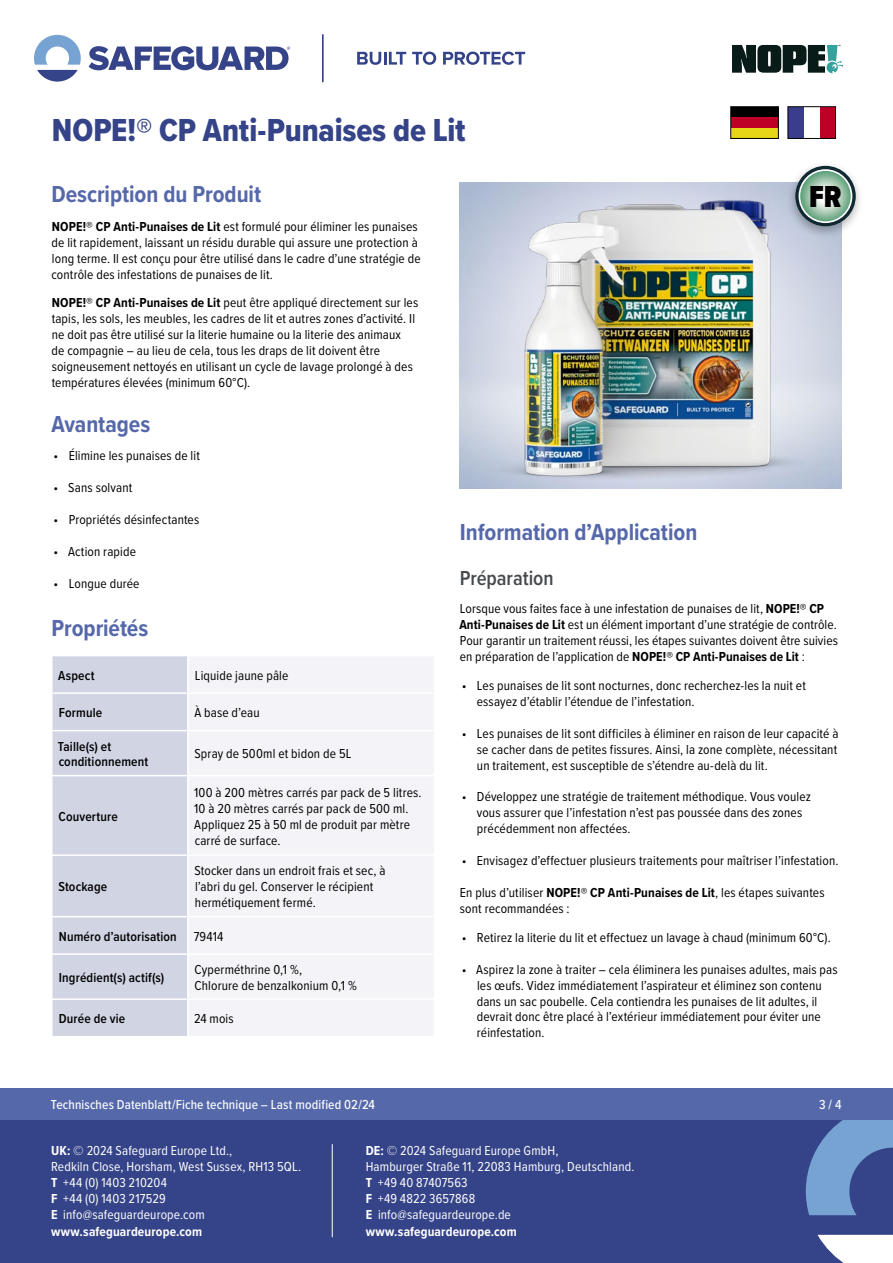
<style>
.page{position:relative;width:893px;height:1263px;background:#fff}
.page>*{position:absolute;margin:0;border:0;box-sizing:border-box;transform-origin:0 0}
.t1{font:33px "Proxima Nova Cond Extrabld";letter-spacing:-.005em;color:#354388}
.t2{font:900 31.5px "Proxima Nova Cond";color:#000;scale:.95 1}
.t3{font:700 24px "Proxima Nova Cond";letter-spacing:-.005em;color:#5568aa}
.t4{font:600 21px "Proxima Nova Cond";letter-spacing:-.005em;color:#474a4c}
.t5{font:13.5px/15.9px "Proxima Nova Cond";letter-spacing:.01em;color:#000}
.t6{font:13.5px/16.2px "Proxima Nova Cond";letter-spacing:.01em;color:#fff}
.t7{font:600 13.5px/15.9px "Proxima Nova Cond";letter-spacing:.01em;color:#000}
.t8{font:500 13.5px "Proxima Nova Cond";letter-spacing:.01em;color:#fff}
.s1{font-weight:700}
</style>
<div class="page">
<div style="left:0;top:1103px;width:893px;height:160px;background:#354388"></div>
<svg style="left:817px;top:1235px;width:76px;height:28px;background:#dfe1ec"></svg>
<svg style="left:806px;top:1119px;width:87px;height:96px"></svg>
<div style="left:0;top:1087px;width:893px;height:32px;background:#5568aa"></div>
<svg style="left:357px;top:52px;width:49px;height:13px"></svg>
<svg style="left:412px;top:52px;width:24px;height:13px"></svg>
<svg style="left:443px;top:52px;width:82px;height:13px"></svg>
<svg style="left:89px;top:46px;width:201px;height:24px"></svg>
<svg style="left:34px;top:35px;width:47px;height:47px"></svg>
<hr style="left:322px;top:35px;width:2px;height:47px;background:#354388">
<hr style="left:332px;top:1144px;width:1px;height:93px;background:#fff">
<svg style="left:732px;top:45px;width:111px;height:28px"></svg>
<div style="left:53px;top:656px;width:134px;height:380px;background:#d1d4e3"></div>
<div style="left:189px;top:657px;width:244px;height:379px;background:#f4f4f8"></div>
<hr style="left:51px;top:692px;width:137px;height:2px;background:#fff">
<hr style="left:51px;top:730px;width:137px;height:1px;background:#fff">
<hr style="left:51px;top:854px;width:137px;height:2px;background:#fff">
<hr style="left:51px;top:916px;width:137px;height:1px;background:#fff">
<hr style="left:51px;top:953px;width:137px;height:2px;background:#fff">
<hr style="left:51px;top:998px;width:137px;height:2px;background:#fff">
<hr style="left:188px;top:692px;width:247px;height:2px;background:#fff">
<hr style="left:188px;top:730px;width:247px;height:1px;background:#fff">
<hr style="left:188px;top:854px;width:247px;height:2px;background:#fff">
<hr style="left:188px;top:916px;width:247px;height:1px;background:#fff">
<hr style="left:188px;top:953px;width:247px;height:2px;background:#fff">
<hr style="left:188px;top:998px;width:247px;height:2px;background:#fff">
<hr style="left:51px;top:775px;width:137px;height:1px;background:#fff">
<hr style="left:188px;top:775px;width:247px;height:1px;background:#fff">
<img style="left:482px;top:183px;width:337px;height:306px">
<div style="left:786px;top:161px;width:79px;height:79px;background:#000;opacity:.3"></div>
<svg style="left:795px;top:166px;width:61px;height:60px"></svg>
<div style="left:788px;top:107px;width:47px;height:31px;background:#be0027"></div>
<div style="left:788px;top:107px;width:32px;height:31px;background:#fff"></div>
<div style="left:788px;top:107px;width:16px;height:31px;background:#3a3d8c"></div>
<div style="left:788px;top:106px;width:48px;height:33px;border:1px solid #000"></div>
<div style="left:731px;top:107px;width:47px;height:31px;background:#000"></div>
<div style="left:731px;top:117px;width:47px;height:21px;background:#be0027"></div>
<div style="left:731px;top:128px;width:47px;height:10px;background:#e6d617"></div>
<div style="left:730px;top:106px;width:48px;height:33px;border:1px solid #000"></div>
<h1 class="t1" style="left:52px;top:106px;width:415px">NOPE!® CP Anti-Punaises de Lit</h1>
<h3 class="t3" style="left:52px;top:176px;width:211px">Description du Produit</h3>
<p class="t5" style="left:52px;top:218px;width:371px"><span class="s1">NOPE!® CP Anti-Punaises de Lit</span> est formulé pour éliminer les punaises de lit rapidement, laissant un résidu durable qui assure une protection à long terme. Il est conçu pour être utilisé dans le cadre d’une stratégie de contrôle des infestations de punaises de lit.</p>
<p class="t5" style="left:52px;top:294px;width:368px"><span class="s1">NOPE!® CP Anti-Punaises de Lit</span> peut être appliqué directement sur les tapis, les sols, les meubles, les cadres de lit et autres zones d’activité. Il ne doit pas être utilisé sur la literie humaine ou la literie des animaux<br>de compagnie – au lieu de cela, tous les draps de lit doivent être soigneusement nettoyés en utilisant un cycle de lavage prolongé à des températures élevées (minimum 60°C).</p>
<h3 class="t3" style="left:51px;top:406px;width:100px">Avantages</h3>
<p class="t5" style="left:54px;top:447px;width:148px">• Élimine les punaises de lit</p>
<p class="t5" style="left:54px;top:479px;width:80px">• Sans solvant</p>
<p class="t5" style="left:54px;top:511px;width:147px">• Propriétés désinfectantes</p>
<p class="t5" style="left:54px;top:543px;width:84px">• Action rapide</p>
<p class="t5" style="left:54px;top:575px;width:87px">• Longue durée</p>
<h3 class="t3" style="left:52px;top:610px;width:98px">Propriétés</h3>
<p class="t7" style="left:58px;top:667px;width:38px">Aspect</p>
<p class="t5" style="left:195px;top:667px;width:95px">Liquide jaune pâle</p>
<p class="t7" style="left:59px;top:704px;width:45px">Formule</p>
<p class="t5" style="left:194px;top:704px;width:67px">À base d’eau</p>
<p class="t7" style="left:58px;top:738px;width:92px">Taille(s) et conditionnement</p>
<p class="t5" style="left:195px;top:745px;width:158px">Spray de 500ml et bidon de 5L</p>
<p class="t7" style="left:58px;top:808px;width:61px">Couverture</p>
<p class="t7" style="left:59px;top:878px;width:50px">Stockage</p>
<p class="t5" style="left:194px;top:784px;width:229px">100 à 200 mètres carrés par pack de 5 litres.<br>10 à 20 mètres carrés par pack de 500 ml.<br>Appliquez 25 à 50 ml de produit par mètre carré de surface.</p>
<p class="t5" style="left:194px;top:862px;width:193px">Stocker dans un endroit frais et sec, à l’abri du gel. Conserver le récipient hermétiquement fermé.</p>
<p class="t7" style="left:59px;top:928px;width:119px">Numéro d’autorisation</p>
<p class="t5" style="left:194px;top:928px;width:31px">79414</p>
<p class="t7" style="left:59px;top:969px;width:107px">Ingrédient(s) actif(s)</p>
<p class="t5" style="left:194px;top:961px;width:164px">Cyperméthrine 0,1 %,<br>Chlorure de benzalkonium 0,1 %</p>
<p class="t7" style="left:59px;top:1010px;width:68px">Durée de vie</p>
<p class="t5" style="left:194px;top:1010px;width:41px">24 mois</p>
<h2 class="t2" style="left:809px;top:173px;width:36px">FR</h2>
<h3 class="t3" style="left:460px;top:514px;width:239px">Information d’Application</h3>
<h3 class="t4" style="left:460px;top:562px;width:95px">Préparation</h3>
<p class="t5" style="left:459px;top:600px;width:380px">Lorsque vous faites face à une infestation de punaises de lit, <span class="s1">NOPE!® CP Anti-Punaises de Lit</span> est un élément important d’une stratégie de contrôle.<br>Pour garantir un traitement réussi, les étapes suivantes doivent être suivies en préparation de l’application de <span class="s1">NOPE!® CP Anti-Punaises de Lit</span> :</p>
<p class="t5" style="left:477px;top:677px;width:331px;text-indent:-15px">• Les punaises de lit sont nocturnes, donc recherchez-les la nuit et essayez d’établir l’étendue de l’infestation.</p>
<p class="t5" style="left:477px;top:725px;width:363px;text-align:justify;text-indent:-15px">• Les punaises de lit sont difficiles à éliminer en raison de leur capacité à se cacher dans de petites fissures. Ainsi, la zone complète, nécessitant un traitement, est susceptible de s’étendre au-delà du lit.</p>
<p class="t5" style="left:477px;top:788px;width:336px;text-indent:-15px">• Développez une stratégie de traitement méthodique. Vous voulez vous assurer que l’infestation n’est pas poussée dans des zones précédemment non affectées.</p>
<p class="t5" style="left:462px;top:852px;width:378px">• Envisagez d’effectuer plusieurs traitements pour maîtriser l’infestation.</p>
<p class="t5" style="left:460px;top:884px;width:366px">En plus d’utiliser <span class="s1">NOPE!® CP Anti-Punaises de Lit</span>, les étapes suivantes sont recommandées :</p>
<p class="t5" style="left:462px;top:929px;width:370px">• Retirez la literie du lit et effectuez un lavage à chaud (minimum 60°C).</p>
<p class="t5" style="left:477px;top:960px;width:362px;text-indent:-15px">• Aspirez la zone à traiter – cela éliminera les punaises adultes, mais pas les œufs. Videz immédiatement l’aspirateur et éliminez son contenu dans un sac poubelle. Cela contiendra les punaises de lit adultes, il devrait donc être placé à l’extérieur immédiatement pour éviter une réinfestation.</p>
<p class="t8" style="left:51px;top:1094px;width:326px">Technisches Datenblatt/Fiche technique – Last modified 02/24</p>
<p class="t8" style="left:819px;top:1094px;width:24px">3 / 4</p>
<p class="t6" style="left:51px;top:1141px;width:252px"><span class="s1">UK:</span> © 2024 Safeguard Europe Ltd.,<br>Redkiln Close, Horsham, West Sussex, RH13 5QL.<br><span class="s1">T</span> +44 (0) 1403 210204<br><span class="s1">F</span> +44 (0) 1403 217529<br><span class="s1">E</span> info@safeguardeurope.com <span class="s1">www.safeguardeurope.com</span></p>
<p class="t6" style="left:366px;top:1141px;width:270px"><span class="s1">DE:</span> © 2024 Safeguard Europe GmbH,<br>Hamburger Straße 11, 22083 Hamburg, Deutschland.<br><span class="s1">T</span> +49 40 87407563<br><span class="s1">F</span> +49 4822 3657868<br><span class="s1">E</span> info@safeguardeurope.de <span class="s1">www.safeguardeurope.com</span></p>
</div>
